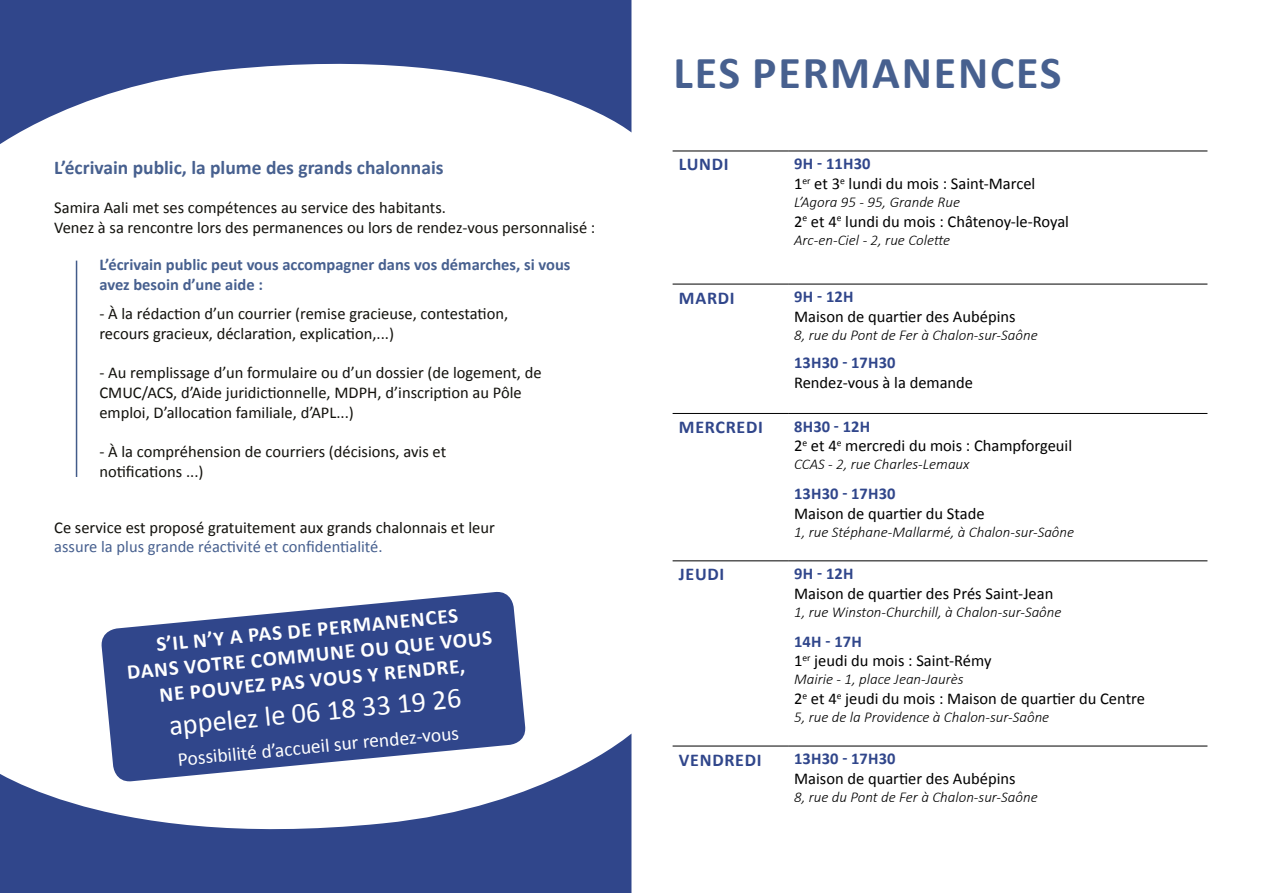
<style>
.page{position:relative;width:1263px;height:893px;background:#fff}
.page>*{position:absolute;margin:0;border:0;box-sizing:border-box;transform-origin:0 0}
.t1{font:700 45.9px "Calibri";letter-spacing:.04em;color:#47608f}
.t2{font:28.5px "Calibri";color:#fff}
.t3{font:700 21px/25.2px "Calibri";color:#fff;text-align:center}
.t4{font:700 19.5px "Calibri";color:#47608f}
.t5{font:19.5px "Calibri";color:#fff}
.t6{font:700 18px "Calibri";letter-spacing:.04em;color:#30468b}
.t7{font:16.5px/19.8px "Calibri";color:#12110c}
.t8{font:16.5px/19.5px "Calibri";color:#000}
.t9{font:700 16.5px/19.8px "Calibri";color:#47608f}
.t10{font:16.5px "Calibri";color:#47608f}
.t11{font:700 16.5px "Calibri";letter-spacing:.02em;color:#30468b}
.t12{font:italic 300 15px "Calibri";color:#000}
.s1{font-weight:700;color:#30468b}
</style>
<div class="page">
<hr style="left:76px;top:261px;width:1px;height:216px;background:#425b89">
<hr style="left:673px;top:151px;width:115px;height:1px;background:#000">
<hr style="left:788px;top:151px;width:419px;height:1px;background:#000">
<hr style="left:673px;top:284px;width:115px;height:1px;background:#000">
<hr style="left:788px;top:284px;width:419px;height:1px;background:#000">
<hr style="left:673px;top:413px;width:115px;height:1px;background:#000">
<hr style="left:788px;top:413px;width:419px;height:1px;background:#000">
<hr style="left:673px;top:560px;width:115px;height:1px;background:#000">
<hr style="left:788px;top:560px;width:419px;height:1px;background:#000">
<hr style="left:673px;top:746px;width:115px;height:1px;background:#000">
<hr style="left:788px;top:746px;width:419px;height:1px;background:#000">
<svg style="left:101px;top:591px;width:425px;height:142px;fill:#30468b"></svg>
<svg style="left:0;top:0;width:631px;height:144px;fill:#30468b"></svg>
<svg style="left:0;top:733px;width:631px;height:160px;fill:#30468b"></svg>
<p class="t4" style="left:54px;top:155px;width:391px">L’écrivain public, la plume des grands chalonnais</p>
<p class="t7" style="left:54px;top:198px;width:543px">Samira Aali met ses compétences au service des habitants.<br>Venez à sa rencontre lors des permanences ou lors de rendez-vous personnalisé :</p>
<p class="t9" style="left:99px;top:254px;width:472px">L’écrivain public peut vous accompagner dans vos démarches, si vous avez besoin d’une aide :</p>
<p class="t7" style="left:99px;top:303px;width:410px">- À la rédaction d’un courrier (remise gracieuse, contestation, recours gracieux, déclaration, explication,...)</p>
<p class="t7" style="left:99px;top:363px;width:444px">- Au remplissage d’un formulaire ou d’un dossier (de logement, de<br>CMUC/ACS, d’Aide juridictionnelle, MDPH, d’inscription au Pôle emploi, D’allocation familiale, d’APL...)</p>
<p class="t7" style="left:99px;top:442px;width:348px">- À la compréhension de courriers (décisions, avis et notifications ...)</p>
<p class="t7" style="left:54px;top:517px;width:442px">Ce service est proposé gratuitement aux grands chalonnais et leur</p>
<p class="t10" style="left:54px;top:536px;width:330px">assure la plus grande réactivité et confidentialité.</p>
<p class="t3" style="left:124px;top:633px;width:368px;rotate:-5deg">S’IL N’Y A PAS DE PERMANENCES<br>DANS VOTRE COMMUNE OU QUE VOUS<br>NE POUVEZ PAS VOUS Y RENDRE,</p>
<h2 class="t2" style="left:167px;top:709px;width:295px;rotate:-6deg">appelez le 06 18 33 19 26</h2>
<p class="t5" style="left:177px;top:748px;width:284px;rotate:-6deg">Possibilité d’accueil sur rendez-vous</p>
<h1 class="t1" style="left:673px;top:44px;width:390px">LES PERMANENCES</h1>
<p class="t6" style="left:679px;top:153px;width:51px">LUNDI</p>
<p class="t8" style="left:794px;top:154px;width:243px"><span class="s1">9H - 11H30<br></span>1<sup>er</sup> et 3<sup>e</sup> lundi du mois : Saint-Marcel</p>
<p class="t12" style="left:794px;top:193px;width:167px">L’Agora 95 - 95, Grande Rue</p>
<p class="t8" style="left:794px;top:212px;width:276px">2<sup>e</sup> et 4<sup>e</sup> lundi du mois : Châtenoy-le-Royal</p>
<p class="t12" style="left:794px;top:231px;width:158px">Arc-en-Ciel - 2, rue Colette</p>
<p class="t6" style="left:679px;top:286px;width:57px">MARDI</p>
<p class="t11" style="left:794px;top:286px;width:61px">9H - 12H</p>
<p class="t8" style="left:794px;top:307px;width:223px">Maison de quartier des Aubépins</p>
<p class="t12" style="left:794px;top:326px;width:245px">8, rue du Pont de Fer à Chalon-sur-Saône</p>
<p class="t11" style="left:794px;top:352px;width:103px">13H30 - 17H30</p>
<p class="t8" style="left:794px;top:373px;width:181px">Rendez-vous à la demande</p>
<p class="t6" style="left:679px;top:415px;width:86px">MERCREDI</p>
<p class="t8" style="left:794px;top:417px;width:280px"><span class="s1">8H30 - 12H<br></span>2<sup>e</sup> et 4<sup>e</sup> mercredi du mois : Champforgeuil</p>
<p class="t12" style="left:794px;top:455px;width:177px">CCAS - 2, rue Charles-Lemaux</p>
<p class="t11" style="left:794px;top:483px;width:103px">13H30 - 17H30</p>
<p class="t8" style="left:794px;top:504px;width:192px">Maison de quartier du Stade</p>
<p class="t12" style="left:794px;top:523px;width:282px">1, rue Stéphane-Mallarmé, à Chalon-sur-Saône</p>
<p class="t6" style="left:679px;top:563px;width:47px">JEUDI</p>
<p class="t11" style="left:794px;top:563px;width:61px">9H - 12H</p>
<p class="t8" style="left:794px;top:584px;width:261px">Maison de quartier des Prés Saint-Jean</p>
<p class="t12" style="left:794px;top:602px;width:269px">1, rue Winston-Churchill, à Chalon-sur-Saône</p>
<p class="t8" style="left:794px;top:632px;width:199px"><span class="s1">14H - 17H<br></span>1<sup>er</sup> jeudi du mois : Saint-Rémy</p>
<p class="t12" style="left:794px;top:670px;width:171px">Mairie - 1, place Jean-Jaurès</p>
<p class="t8" style="left:794px;top:689px;width:352px">2<sup>e</sup> et 4<sup>e</sup> jeudi du mois : Maison de quartier du Centre</p>
<p class="t12" style="left:794px;top:708px;width:257px">5, rue de la Providence à Chalon-sur-Saône</p>
<p class="t6" style="left:679px;top:748px;width:84px">VENDREDI</p>
<p class="t11" style="left:794px;top:748px;width:103px">13H30 - 17H30</p>
<p class="t8" style="left:794px;top:769px;width:223px">Maison de quartier des Aubépins</p>
<p class="t12" style="left:794px;top:788px;width:245px">8, rue du Pont de Fer à Chalon-sur-Saône</p>
</div>
